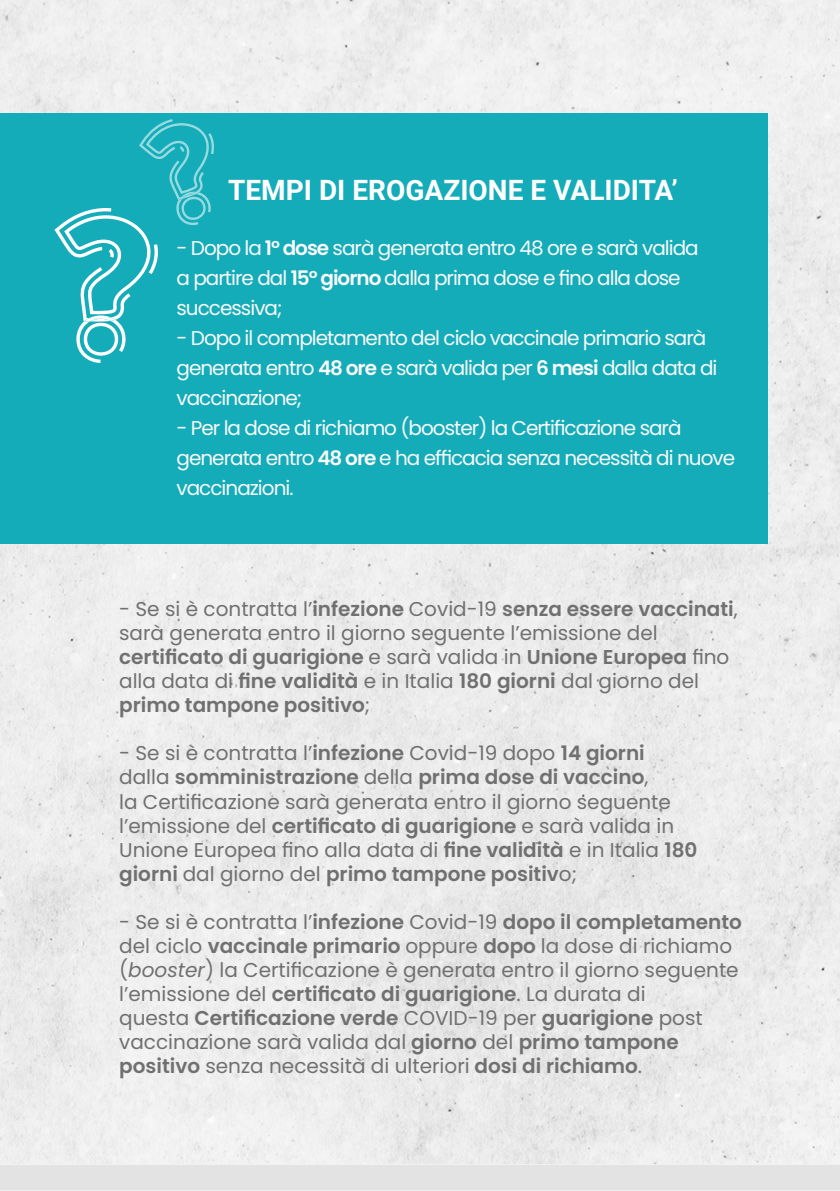
<style>
.page{position:relative;width:840px;height:1191px;background:#fff}
.page>*{position:absolute;margin:0;border:0;box-sizing:border-box;transform-origin:0 0}
.t1{font:700 28px "Roboto";color:#fff}
.t2{font:20px/24px "Poppins";color:#6f706f}
.t3{font:20px/30px "Poppins";letter-spacing:-.05em;color:#f9fafa}
.s1{font-weight:600}
.s2{font-style:italic}
</style>
<div class="page">
<img style="left:0;top:0;width:839px;height:1190px">
<div style="left:0;top:113px;width:767px;height:431px;background:#15acb9"></div>
<svg style="left:54px;top:119px;width:160px;height:244px"></svg>
<div style="left:787px;top:590px;width:52px;height:544px;background:#ededed"></div>
<p class="t1" style="left:228px;top:170px;width:451px">TEMPI DI EROGAZIONE E VALIDITA’</p>
<p class="t3" style="left:176px;top:233px;width:523px">- Dopo la <span class="s1">1° dose</span> sarà generata entro 48 ore e sarà valida a partire dal <span class="s1">15° giorno</span> dalla prima dose e fino alla dose successiva;</p>
<p class="t3" style="left:176px;top:323px;width:542px">- Dopo il completamento del ciclo vaccinale primario sarà generata entro <span class="s1">48 ore</span> e sarà valida per <span class="s1">6 mesi</span> dalla data di vaccinazione;</p>
<p class="t3" style="left:176px;top:413px;width:559px">- Per la dose di richiamo (booster) la Certificazione sarà generata entro <span class="s1">48 ore</span> e ha efficacia senza necessità di nuove vaccinazioni.</p>
<p class="t2" style="left:119px;top:597px;width:619px">- Se si è contratta l’<span class="s1">infezione</span> Covid-19 <span class="s1">senza essere vaccinati</span>, sarà generata entro il giorno seguente l’emissione del <span class="s1">certificato di guarigione</span> e sarà valida in <span class="s1">Unione Europea</span> fino alla data di <span class="s1">fine validità</span> e in Italia <span class="s1">180 giorni</span> dal giorno del <span class="s1">primo tampone positivo</span>;</p>
<p class="t2" style="left:119px;top:741px;width:579px">- Se si è contratta l’<span class="s1">infezione</span> Covid-19 dopo <span class="s1">14 giorni </span>dalla <span class="s1">somministrazione</span> della <span class="s1">prima dose di vaccino</span>,<br>la Certificazione sarà generata entro il giorno seguente l’emissione del <span class="s1">certificato di guarigione</span> e sarà valida in Unione Europea fino alla data di <span class="s1">fine validità</span> e in Italia <span class="s1">180 giorni</span> dal giorno del <span class="s1">primo tampone positiv</span>o;</p>
<p class="t2" style="left:119px;top:909px;width:624px">- Se si è contratta l’<span class="s1">infezione</span> Covid-19 <span class="s1">dopo il completamento </span>del ciclo <span class="s1">vaccinale primario</span> oppure <span class="s1">dopo</span> la dose di richiamo (<span class="s2">booster</span>) la Certificazione è generata entro il giorno seguente l’emissione del <span class="s1">certificato di guarigione</span>. La durata di<br>questa <span class="s1">Certificazione verde</span> COVID-19 per <span class="s1">guarigione</span> post vaccinazione sarà valida dal <span class="s1">giorno</span> del <span class="s1">primo tampone positivo</span> senza necessità di ulteriori <span class="s1">dosi di richiamo</span>.</p>
</div>
